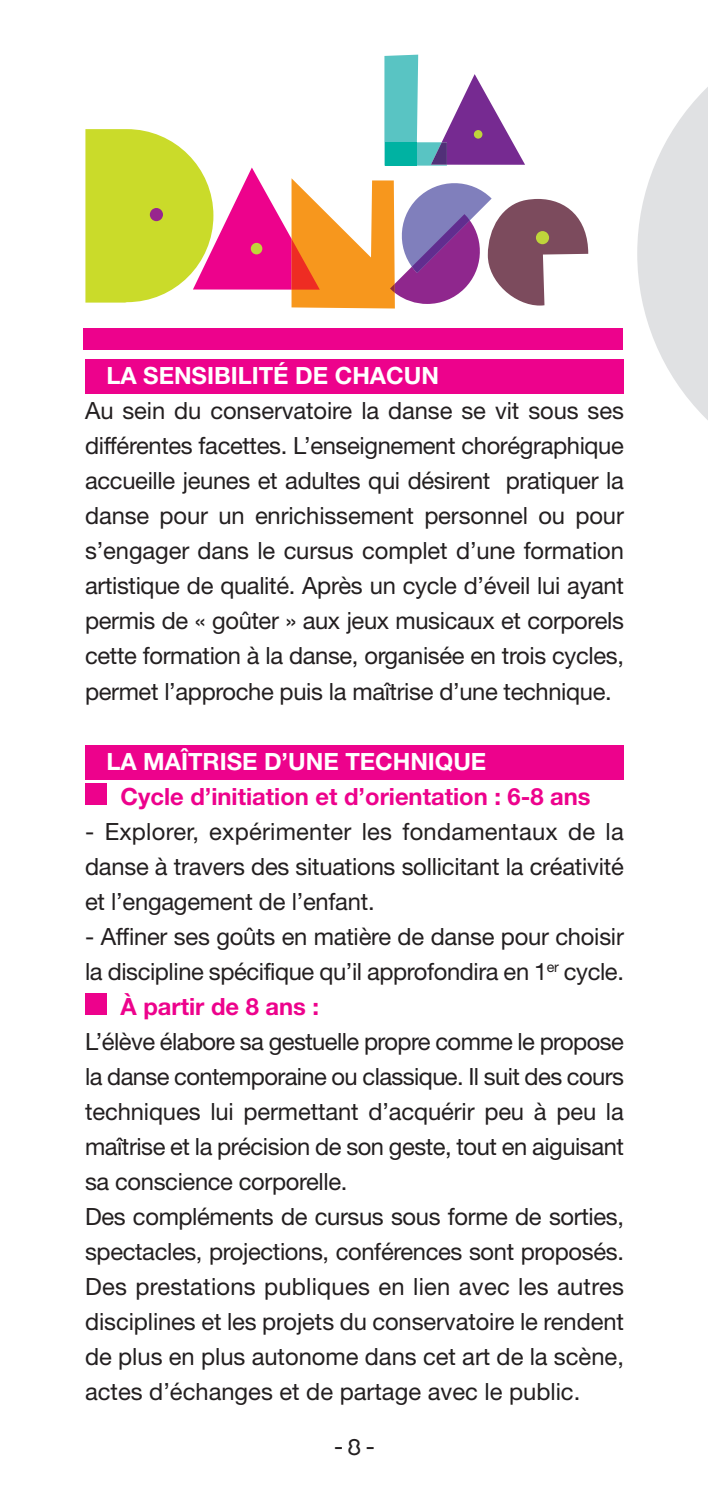
<style>
.page{position:relative;width:709px;height:1489px;background:#fff}
.page>*{position:absolute;margin:0;border:0;box-sizing:border-box;transform-origin:0 0}
.t1{font:23.75px/35px "Helvetica Neue";letter-spacing:-.015em;color:#231f20;text-align:justify}
.t2{font:700 23.75px "Helvetica Neue";color:#ed028c}
.t3{font:700 23.75px "Helvetica Neue";color:#fff}
.t4{font:500 20px "Progress";color:#231f20}
</style>
<div class="page">
<svg style="left:637px;top:87px;width:71px;height:333px"></svg>
<div style="left:85px;top:744px;width:539px;height:35px;background:#ed028c"></div>
<svg style="left:85px;top:55px;width:503px;height:253px"></svg>
<div style="left:385px;top:142px;width:32px;height:24px;background:#00b2a2"></div>
<div style="left:83px;top:328px;width:540px;height:22px;background:#ed028c"></div>
<div style="left:85px;top:359px;width:539px;height:34px;background:#ed028c"></div>
<div style="left:85px;top:783px;width:21px;height:22px;background:#ed028c"></div>
<div style="left:85px;top:993px;width:21px;height:21px;background:#ed028c"></div>
<p class="t3" style="left:106px;top:361px;width:334px">LA SENSIBILITÉ DE CHACUN</p>
<p class="t1" style="left:85px;top:393px;width:540px">Au sein du conservatoire la danse se vit sous ses différentes facettes. L’enseignement chorégraphique accueille jeunes et adultes qui désirent pratiquer la danse pour un enrichissement personnel ou pour s’engager dans le cursus complet d’une formation artistique de qualité. Après un cycle d’éveil lui ayant permis de « goûter » aux jeux musicaux et corporels cette formation à la danse, organisée en trois cycles, permet l’approche puis la maîtrise d’une technique.</p>
<p class="t3" style="left:106px;top:746px;width:381px">LA MAÎTRISE D’UNE TECHNIQUE</p>
<p class="t2" style="left:120px;top:781px;width:471px">Cycle d’initiation et d’orientation : 6-8 ans</p>
<p class="t1" style="left:85px;top:813px;width:540px">- Explorer, expérimenter les fondamentaux de la danse à travers des situations sollicitant la créativité et l’engagement de l’enfant.</p>
<p class="t1" style="left:85px;top:918px;width:540px">- Affiner ses goûts en matière de danse pour choisir</p>
<p class="t1" style="left:85px;top:953px;width:540px">la discipline spécifique qu’il approfondira en 1<sup>er</sup> cycle.</p>
<p class="t2" style="left:120px;top:991px;width:200px">À partir de 8 ans :</p>
<p class="t1" style="left:85px;top:1023px;width:540px;text-align:left">L’élève élabore sa gestuelle propre comme le propose la danse contemporaine ou classique. Il suit des cours techniques lui permettant d’acquérir peu à peu la maîtrise et la précision de son geste, tout en aiguisant sa conscience corporelle.<br>Des compléments de cursus sous forme de sorties, spectacles, projections, conférences sont proposés.<br>Des prestations publiques en lien avec les autres disciplines et les projets du conservatoire le rendent de plus en plus autonome dans cet art de la scène, actes d’échanges et de partage avec le public.</p>
<p class="t4" style="left:335px;top:1433px;width:41px">-8-</p>
</div>
